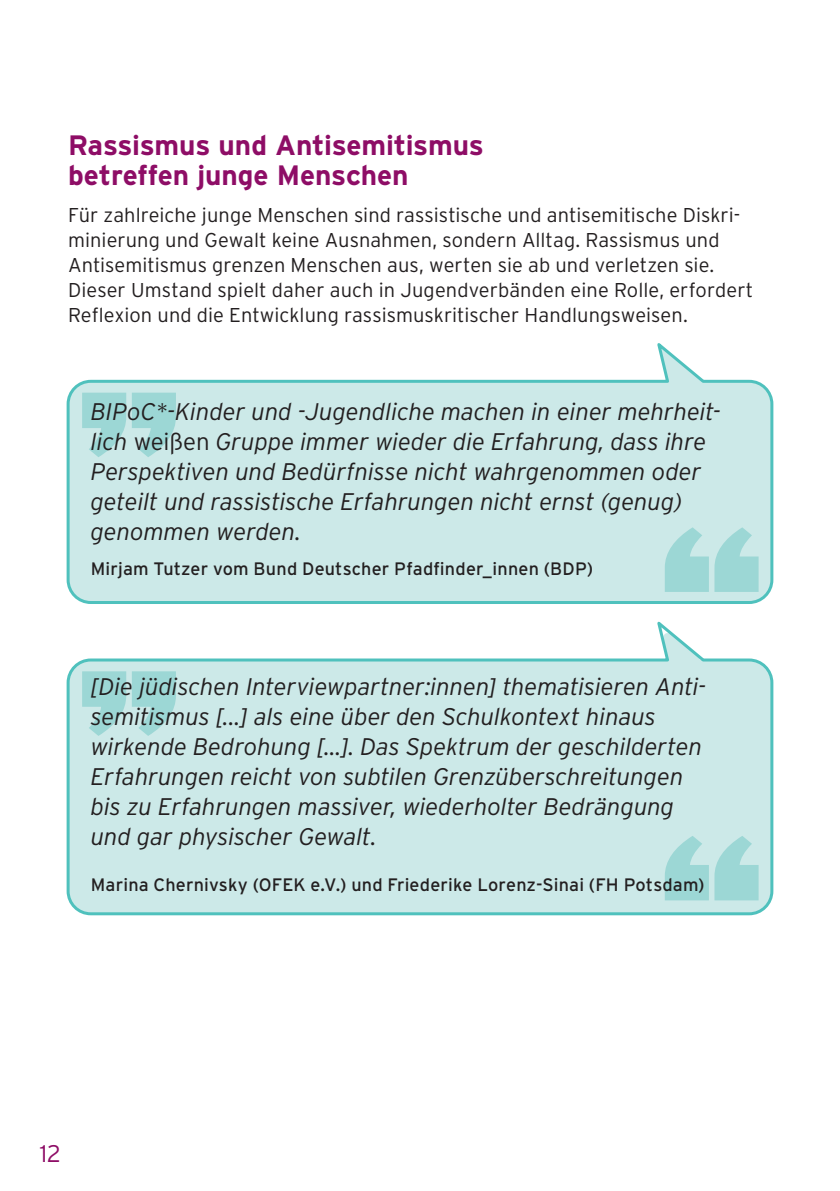
<style>
.page{position:relative;width:840px;height:1191px;background:#fff}
.page>*{position:absolute;margin:0;border:0;box-sizing:border-box;transform-origin:0 0}
.t1{font:700 28px/30px "Interstate";letter-spacing:-.01em;color:#8e0d66}
.t2{font:italic 300 24px/30px "Interstate";letter-spacing:-.005em;color:#231f20}
.t3{font:300 24px "Interstate";color:#8e0d66}
.t4{font:300 20px/25px "Interstate";letter-spacing:.005em;color:#231f20}
.t5{font:18px "Interstate";letter-spacing:.01em;color:#231f20}
.s1{font-style:normal}
</style>
<div class="page">
<svg style="left:66px;top:343px;width:708px;height:261px"></svg>
<svg style="left:66px;top:621px;width:708px;height:295px"></svg>
<p class="t1" style="left:68px;top:130px;width:417px">Rassismus und Antisemitismus betreffen junge Menschen</p>
<p class="t4" style="left:68px;top:202px;width:686px">Für zahlreiche junge Menschen sind rassistische und antisemitische Diskri&shy;minierung und Gewalt keine Ausnahmen, sondern Alltag. Rassismus und Antisemitismus grenzen Menschen aus, werten sie ab und verletzen sie.<br>Dieser Umstand spielt daher auch in Jugendverbänden eine Rolle, erfordert Reflexion und die Entwicklung rassismuskritischer Handlungsweisen.</p>
<p class="t2" style="left:91px;top:396px;width:631px">BIPoC*-Kinder und -Jugendliche machen in einer mehrheit&shy;lich <span class="s1">weißen</span> Gruppe immer wieder die Erfahrung, dass ihre Perspektiven und Bedürfnisse nicht wahrgenommen oder geteilt und rassistische Erfahrungen nicht ernst (genug) genommen werden.</p>
<p class="t5" style="left:91px;top:558px;width:503px">Mirjam Tutzer vom Bund Deutscher Pfadfinder_innen (BDP)</p>
<p class="t2" style="left:91px;top:671px;width:614px">[Die jüdischen Interviewpartner:innen] thematisieren Anti&shy;semitismus [...] als eine über den Schulkontext hinaus wirkende Bedrohung [...]. Das Spektrum der geschilderten Erfahrungen reicht von subtilen Grenzüberschreitungen bis zu Erfahrungen massiver, wiederholter Bedrängung und gar physischer Gewalt.</p>
<p class="t5" style="left:91px;top:874px;width:615px">Marina Chernivsky (OFEK e.V.) und Friederike Lorenz-Sinai (FH Potsdam)</p>
<p class="t3" style="left:40px;top:1140px;width:23px">12</p>
</div>
